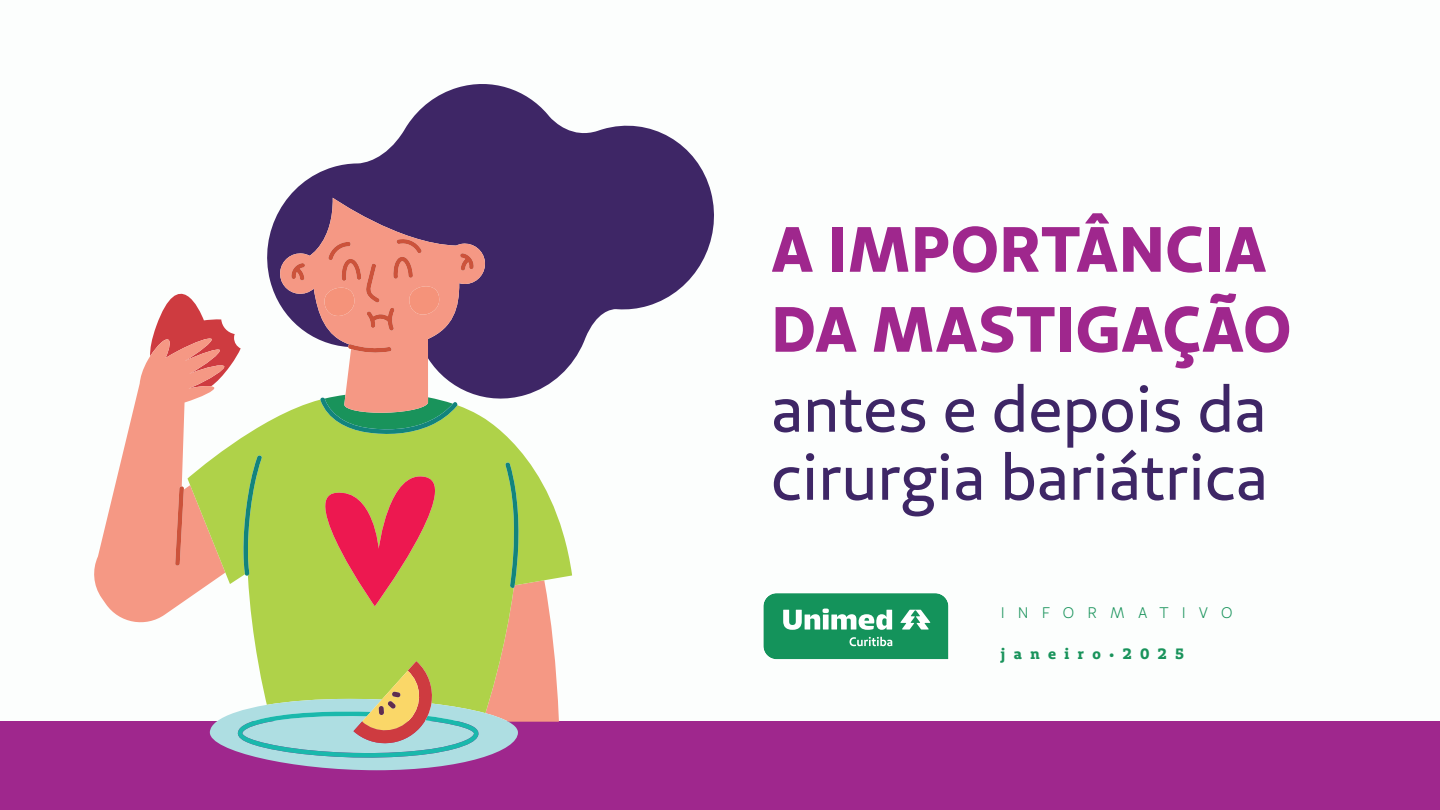
<style>
.page{position:relative;width:1440px;height:810px;background:#fff}
.page>*{position:absolute;margin:0;border:0;box-sizing:border-box;transform-origin:0 0}
.t1{font:63.75px/68px "Unimed Sans 2020 Regular";color:#3e2666}
.t2{font:63.75px/79.9px "Unimed Sans 2020 Bold";color:#9f278d}
.t3{font:15.38px "Unimed Sans 2020 Book";letter-spacing:.85em;color:#19935b}
.t4{font:15px "Unimed Slab 2020 Bold";letter-spacing:.56em;color:#19935b}
</style>
<div class="page">
<div style="left:0;top:722px;width:1440px;height:88px;background:#9f278d"></div>
<svg style="left:763px;top:593px;width:186px;height:67px;background:#3ba576"></svg>
<svg style="left:288px;top:84px;width:426px;height:293px;fill:#3e2666"></svg>
<svg style="left:92px;top:198px;width:467px;height:572px"></svg>
<p class="t2" style="left:771px;top:208px;width:522px">A IMPORTÂNCIA<br>DA MASTIGAÇÃO</p>
<p class="t1" style="left:771px;top:375px;width:498px">antes e depois da cirurgia bariátrica</p>
<p class="t3" style="left:1001px;top:603px;width:233px">INFORMATIVO</p>
<p class="t4" style="left:1001px;top:644px;width:185px">janeiro•2025</p>
</div>
